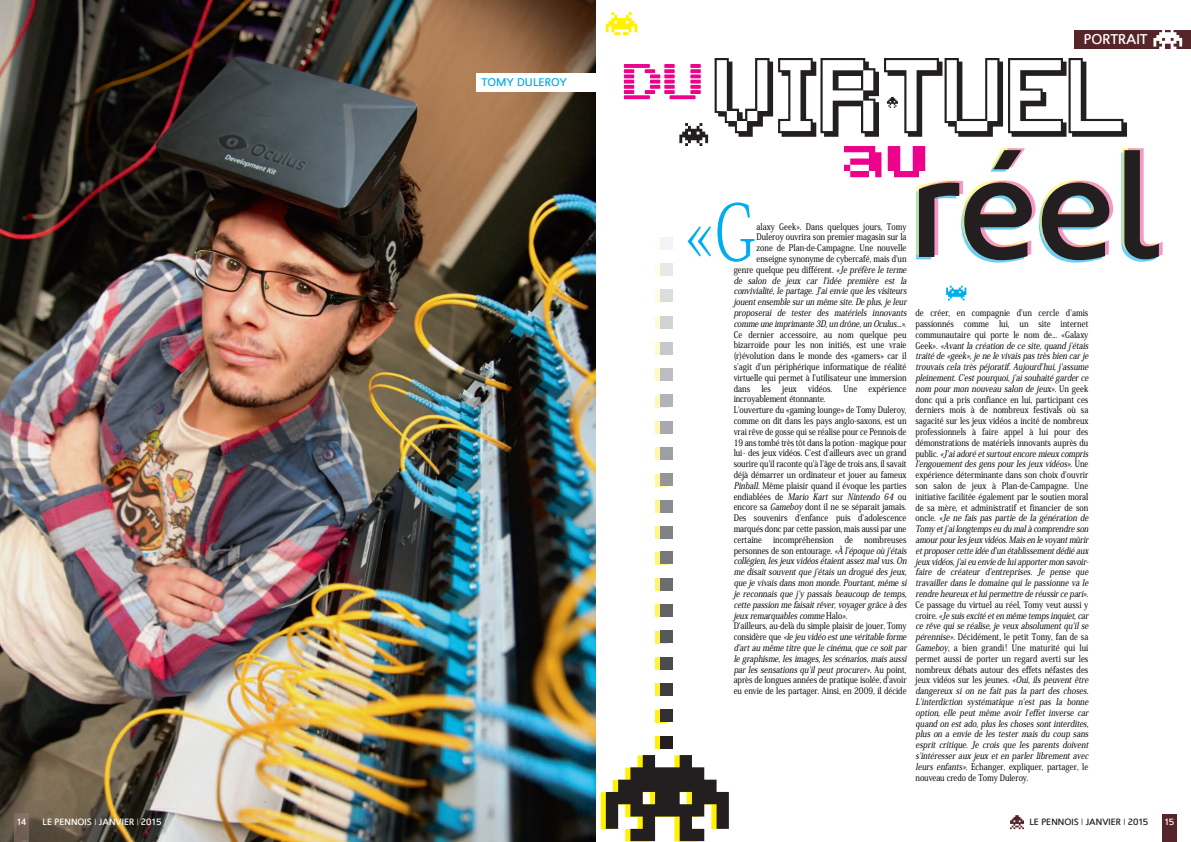
<style>
.page{position:relative;width:1191px;height:842px;background:#fff}
.page>*{position:absolute;margin:0;border:0;box-sizing:border-box;transform-origin:0 0}
.t1{font:200 77.4px "Koz Min Pro";color:#00aeef;scale:.85 1}
.t2{font:14px "Fortheloveofhate";color:#fff}
.t3{font:11px "Fortheloveofhate";color:#00aeef}
.t4{font:italic 500 9px/10.8px "Koz Min Pro";letter-spacing:.005em;color:#080302;scale:.85 1}
.t5{font:500 9px/10.8px "Koz Min Pro";color:#080302;scale:.85 1}
.t6{font:9px "Fortheloveofhate";color:#fff}
.t7{font:9px "Fortheloveofhate";color:#231f20}
.s1{font-family:"Fortheloveofhatelight"}
.s2{font-style:italic}
.s3{font-style:normal}
</style>
<div class="page">
<div style="left:655px;top:552px;width:13px;height:12px;background:#fff57a"></div>
<div style="left:655px;top:578px;width:13px;height:13px;background:#fff46d"></div>
<div style="left:655px;top:604px;width:13px;height:13px;background:#fff461"></div>
<div style="left:655px;top:631px;width:13px;height:12px;background:#fff34f"></div>
<div style="left:655px;top:657px;width:13px;height:13px;background:#fff33c"></div>
<div style="left:655px;top:683px;width:13px;height:13px;background:#fff229"></div>
<div style="left:655px;top:710px;width:13px;height:12px;background:#fff116"></div>
<div style="left:655px;top:736px;width:13px;height:13px;background:#fff101"></div>
<div style="left:655px;top:342px;width:13px;height:13px;background:#fffbcc"></div>
<div style="left:655px;top:368px;width:13px;height:13px;background:#fffac1"></div>
<div style="left:655px;top:395px;width:13px;height:13px;background:#fff9b8"></div>
<div style="left:655px;top:421px;width:13px;height:13px;background:#fff8ae"></div>
<div style="left:655px;top:447px;width:13px;height:13px;background:#fff7a4"></div>
<div style="left:655px;top:474px;width:13px;height:12px;background:#fff79a"></div>
<div style="left:655px;top:500px;width:13px;height:13px;background:#fff690"></div>
<div style="left:655px;top:526px;width:13px;height:13px;background:#fff685"></div>
<div style="left:655px;top:237px;width:13px;height:13px;background:#fffef4"></div>
<div style="left:655px;top:264px;width:13px;height:12px;background:#fffdea"></div>
<div style="left:655px;top:290px;width:13px;height:13px;background:#fffce0"></div>
<div style="left:655px;top:316px;width:13px;height:13px;background:#fffbd6"></div>
<img style="left:0;top:0;width:595px;height:842px">
<div style="left:1162px;top:814px;width:14px;height:28px;background:#56252a"></div>
<div style="left:1073px;top:30px;width:118px;height:19px;background:#56252a"></div>
<img style="left:14px;top:814px;width:14px;height:28px">
<div style="left:476px;top:73px;width:131px;height:19px;background:#fff"></div>
<svg style="left:624px;top:64px;width:77px;height:35px"></svg>
<svg style="left:844px;top:146px;width:318px;height:117px"></svg>
<svg style="left:1153px;top:30px;width:29px;height:19px"></svg>
<svg style="left:679px;top:123px;width:29px;height:23px"></svg>
<svg style="left:714px;top:58px;width:413px;height:79px"></svg>
<svg style="left:1010px;top:815px;width:14px;height:14px"></svg>
<svg style="left:946px;top:286px;width:20px;height:14px"></svg>
<svg style="left:606px;top:12px;width:31px;height:23px"></svg>
<div style="left:660px;top:551px;width:13px;height:13px;background:#76787b"></div>
<div style="left:660px;top:578px;width:13px;height:12px;background:#6c6d70"></div>
<div style="left:660px;top:604px;width:13px;height:13px;background:#636366"></div>
<div style="left:660px;top:630px;width:13px;height:13px;background:#57585a"></div>
<div style="left:660px;top:657px;width:13px;height:12px;background:#4b4c4d"></div>
<div style="left:660px;top:683px;width:13px;height:13px;background:#3e3e3f"></div>
<div style="left:660px;top:709px;width:13px;height:13px;background:#312f30"></div>
<div style="left:660px;top:736px;width:13px;height:12px;background:#231f20"></div>
<div style="left:660px;top:342px;width:13px;height:13px;background:#c7c8ca"></div>
<div style="left:660px;top:368px;width:13px;height:13px;background:#bcbdc0"></div>
<div style="left:660px;top:394px;width:13px;height:13px;background:#b2b3b7"></div>
<div style="left:660px;top:421px;width:13px;height:12px;background:#a8a9ad"></div>
<div style="left:660px;top:447px;width:13px;height:13px;background:#9d9fa2"></div>
<div style="left:660px;top:473px;width:13px;height:13px;background:#939598"></div>
<div style="left:660px;top:500px;width:13px;height:12px;background:#8a8c8f"></div>
<div style="left:660px;top:526px;width:13px;height:13px;background:#808285"></div>
<div style="left:660px;top:237px;width:13px;height:13px;background:#f2f3f4"></div>
<div style="left:660px;top:263px;width:13px;height:13px;background:#e7e8e9"></div>
<div style="left:660px;top:290px;width:13px;height:12px;background:#dcdddf"></div>
<div style="left:660px;top:316px;width:13px;height:13px;background:#d1d2d4"></div>
<svg style="left:600px;top:755px;width:129px;height:86px"></svg>
<p class="t6" style="left:17px;top:816px;width:11px">14</p>
<p class="t6" style="left:43px;top:816px;width:121px">LE PENNOIS <span class="s1">I</span> JANVIER <span class="s1">I</span> 2015</p>
<p class="t3" style="left:481px;top:76px;width:87px">TOMY DULEROY</p>
<h2 class="t2" style="left:1083px;top:30px;width:65px">PORTRAIT</h2>
<h1 class="t1" style="left:685px;top:178px;width:86px">«G</h1>
<p class="t5" style="left:756px;top:221px;width:178px">alaxy Geek». Dans quelques jours, Tomy</p>
<p class="t5" style="left:756px;top:231px;width:178px">Duleroy ouvrira son premier magasin sur la</p>
<p class="t5" style="left:756px;top:242px;width:178px">zone de Plan-de-Campagne. Une nouvelle</p>
<p class="t5" style="left:756px;top:253px;width:178px">enseigne synonyme de cybercafé, mais d'un</p>
<p class="t5" style="left:733px;top:264px;width:207px">genre quelque peu différent. <span class="s2">«Jepréfèreleterme</span></p>
<p class="t4" style="left:733px;top:275px;width:207px">de salon de jeux car l'idée première est la</p>
<p class="t4" style="left:733px;top:285px;width:207px">convivialité, le partage. J'ai envie que les visiteurs</p>
<p class="t4" style="left:733px;top:296px;width:207px">jouent ensemble sur un même site. De plus, je leur</p>
<p class="t4" style="left:733px;top:307px;width:207px">proposerai de tester des matériels innovants</p>
<p class="t4" style="left:733px;top:318px;width:206px">comme une imprimante 3D, un drône, un Oculus...»<span class="s3">.</span></p>
<p class="t5" style="left:733px;top:329px;width:205px">Ce dernier accessoire, au nom quelque peu</p>
<p class="t5" style="left:733px;top:339px;width:205px">bizarroïde pour les non initiés, est une vraie</p>
<p class="t5" style="left:733px;top:350px;width:205px">(r)évolution dans le monde des «gamers» car il</p>
<p class="t5" style="left:733px;top:361px;width:205px">s'agit d'un périphérique informatique de réalité</p>
<p class="t5" style="left:733px;top:372px;width:205px">virtuelle qui permet à l'utilisateur une immersion</p>
<p class="t5" style="left:733px;top:383px;width:21px">dans</p>
<p class="t5" style="left:761px;top:383px;width:13px">les</p>
<p class="t5" style="left:782px;top:383px;width:19px">jeux</p>
<p class="t5" style="left:808px;top:383px;width:30px">vidéos.</p>
<p class="t5" style="left:843px;top:383px;width:18px">Une</p>
<p class="t5" style="left:868px;top:383px;width:46px">expérience</p>
<p class="t5" style="left:733px;top:393px;width:207px">incroyablement étonnante.<br>L'ouverture du «gaming lounge» de Tomy Duleroy, comme on dit dans les pays anglo-saxons, est un vrai rêve de gosse qui se réalise pour ce Pennois de 19 ans tombé très tôt dans la potion -magique pour lui- des jeux vidéos. C'est d'ailleurs avec un grand sourire qu'il raconte qu'à l'âge de trois ans, il savait déjà démarrer un ordinateur et jouer au fameux <span class="s2">Pinball</span>. Même plaisir quand il évoque les parties endiablées de <span class="s2">Mario Kart</span> sur <span class="s2">Nintendo 64</span> ou encore sa <span class="s2">Gameboy</span> dont il ne se séparait jamais.<br>Des souvenirs d'enfance puis d'adolescence marqués donc par cette passion, mais aussi par une certaine incompréhension de nombreuses personnes de son entourage. <span class="s2">«Àl'époqueoùj'étais collégien, les jeux vidéos étaient assez mal vus. On me disait souvent que j 'étais un drogué des jeux, que je vivais dans mon monde. Pourtant, même si je reconnais que j 'y passais beaucoup de temps, cette passion me faisait rêver, voyager grâce à des jeux remarquables comme</span> H a l o <span class="s2">»</span>.<br>D'ailleurs, au-delà du simple plaisir de jouer, Tomy c o n s i d è r e q u e <span class="s2">«le jeu vidéo est une véritable forme d'art au même titre que le cinéma, que ce soit par le graphisme, les images, les scénarios, mais aussi par les sensations qu'il peut procurer»</span>. A u p o i n t , après de longues années de pratique isolée, d'avoir eu envie de les partager. Ainsi, en 2009, il décide</p>
<p class="t4" style="left:915px;top:307px;width:207px"><span class="s3">de créer, en compagnie d'un cercle d'amis passionnés comme lui, un site internet communautaire qui porte le nom de... «Galaxy G e e k » .</span> «Avant la création de ce site, quand j 'étais traité de «geek», je ne le vivais pas très bien car je trouvais cela très péjoratif. Aujourd'hui, j 'assume pleinement. C'est pourquoi, j 'ai souhaité garder ce nom pour mon nouveau salon de jeux»<span class="s3">. U n g e e k donc qui a pris confiance en lui, participant ces derniers mois à de nombreux festivals où sa sagacité sur les jeux vidéos a incité de nombreux professionnels à faire appel à lui pour des démonstrations de matériels innovants auprès du p u b l i c .</span> «J'ai adoré et surtout encore mieux compris l'engouement des gens pour les jeux vidéos»<span class="s3">. U n e expérience déterminante dans son choix d'ouvrir son salon de jeux à Plan-de-Campagne. Une initiative facilitée également par le soutien moral de sa mère, et administratif et financier de son o n c l e .</span> «Je ne fais pas partie de la génération de Tomy et j 'ai longtemps eu du mal à comprendre son amour pour les jeux vidéos. Mais en le voyant mûrir et proposer cette idée d'un établissement dédié aux jeux vidéos, j 'ai eu envie de lui apporter mon savoir&shy;faire de créateur d'entreprises. Je pense que travailler dans le domaine qui le passionne va le rendre heureux et lui permettre de réussir ce pari»<span class="s3">.<br>Ce passage du virtuel au réel, Tomy veut aussi y c r o i r e .</span> «Je suis excité et en même temps inquiet, car ce rêve qui se réalise, je veux absolument qu'il se pérennise»<span class="s3">. Décidément, le petit Tomy, fan de sa </span>Gameboy<span class="s3">, a bien grandi! Une maturité qui lui permet aussi de porter un regard averti sur les nombreux débats autour des effets néfastes des jeux vidéos sur les jeunes.</span> «Oui,ilspeuventêtre dangereux si on ne fait pas la part des choses.<br>L'interdiction systématique n'est pas la bonne option, elle peut même avoir l'effet inverse car quand on est ado, plus les choses sont interdites, plus on a envie de les tester mais du coup sans esprit critique. Je crois que les parents doivent s'intéresser aux jeux et en parler librement avec leurs enfants»<span class="s3">. Echanger, expliquer, partager, le nouveau credo de Tomy Duleroy.</span></p>
<p class="t7" style="left:1029px;top:816px;width:121px">LE PENNOIS <span class="s1">I</span> JANVIER <span class="s1">I</span> 2015</p>
<p class="t6" style="left:1164px;top:816px;width:12px">15</p>
</div>
